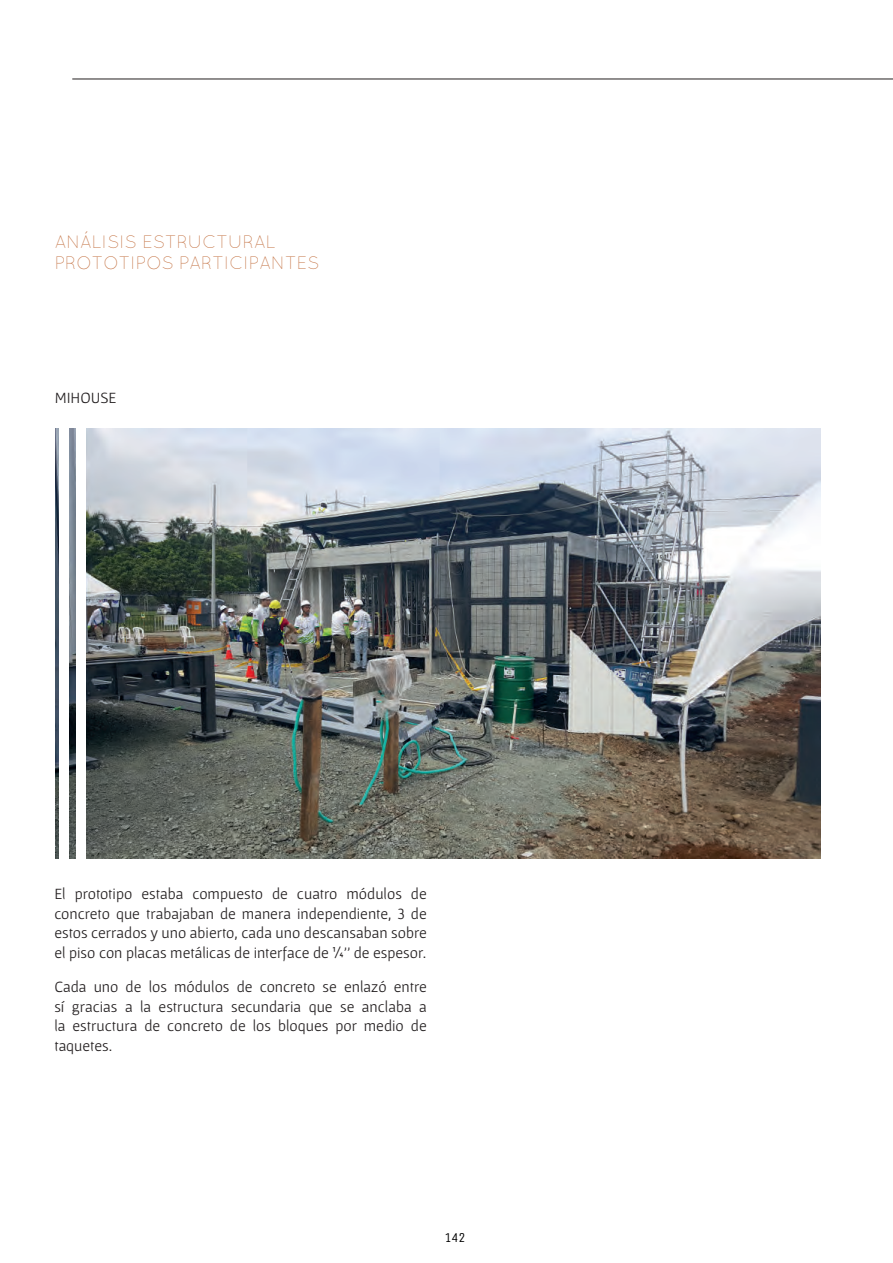
<style>
.page{position:relative;width:893px;height:1263px;background:#fff}
.page>*{position:absolute;margin:0;border:0;box-sizing:border-box;transform-origin:0 0}
.t1{font:300 18px/21.6px "Quicksand";color:#bf6734}
.t2{font:15.75px/19.5px "Gafata";color:#231f20;text-align:justify}
.t3{font:13.5px "Unica One";color:#000001}
</style>
<div class="page">
<hr style="left:72px;top:79px;width:821px;height:1px;background:#231f20">
<img style="left:55px;top:428px;width:766px;height:430px">
<div style="left:59px;top:367px;width:9px;height:593px;background:#fff"></div>
<div style="left:76px;top:367px;width:9px;height:593px;background:#fff"></div>
<p class="t1" style="left:55px;top:230px;width:266px">ANÁLISIS ESTRUCTURAL<br>PROTOTIPOS PARTICIPANTES</p>
<p class="t2" style="left:55px;top:388px;width:63px">MIHOUSE</p>
<p class="t2" style="left:54px;top:884px;width:374px">El prototipo estaba compuesto de cuatro módulos de concreto que trabajaban de manera independiente, 3 de estos cerrados y uno abierto, cada uno descansaban sobre el piso con placas metálicas de interface de ¼’’ de espesor.</p>
<p class="t2" style="left:54px;top:976px;width:374px">Cada uno de los módulos de concreto se enlazó entre sí gracias a la estructura secundaria que se anclaba a la estructura de concreto de los bloques por medio de taquetes.</p>
<p class="t3" style="left:445px;top:1230px;width:22px">142</p>
</div>
